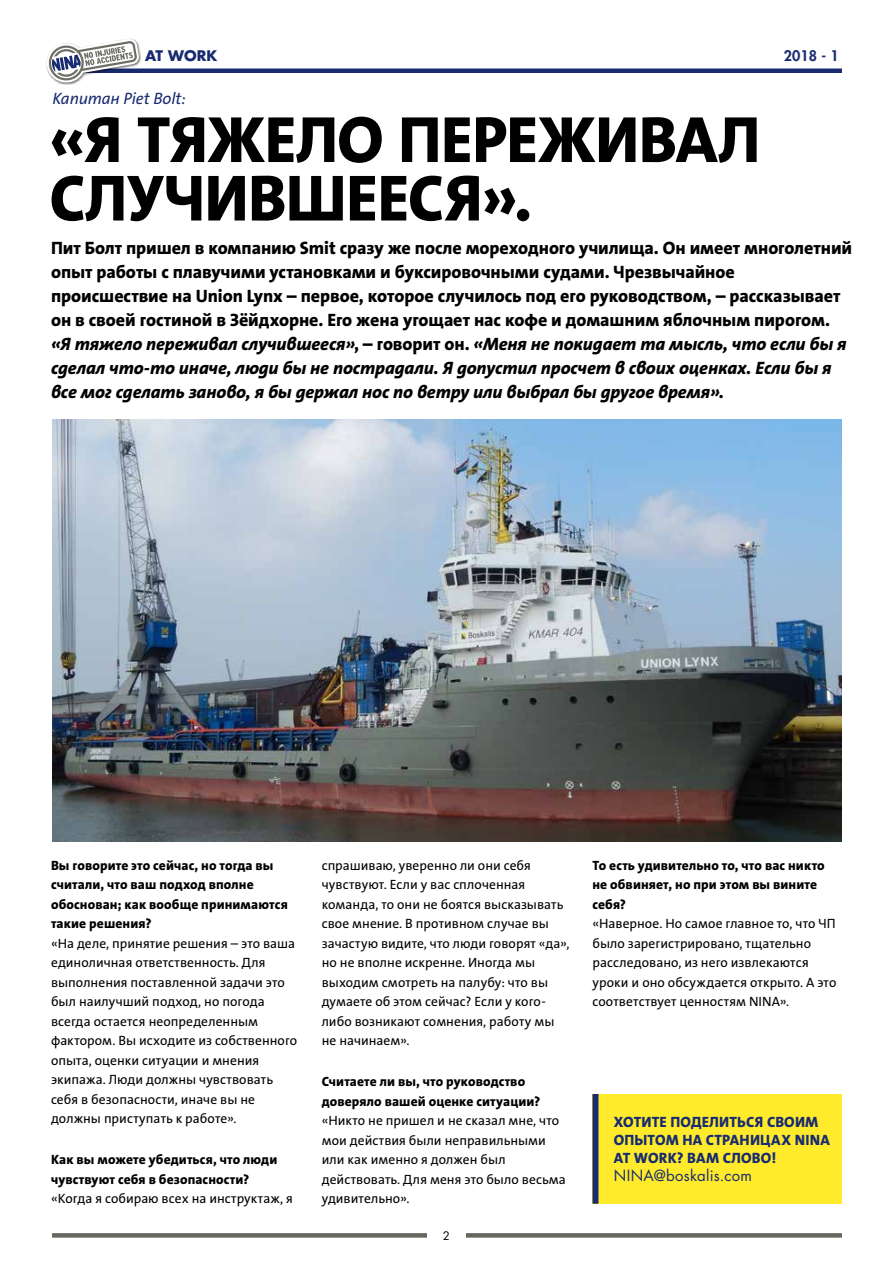
<style>
.page{position:relative;width:893px;height:1263px;background:#fff}
.page>*{position:absolute;margin:0;border:0;box-sizing:border-box;transform-origin:0 0}
.t1{font:66px/58.5px "The Sans LP8 Ex Bld";letter-spacing:-.015em;color:#000}
.t2{font:18px/24px "The Sans LP8 Ex Bld";letter-spacing:-.005em;color:#000}
.t3{font:18px/24px "The Sans LP8 Ex Bld IT";color:#000}
.t4{font:16.5px "The Sans LP5 Plain IT";letter-spacing:-.01em;color:#182b70}
.t5{font:15px/18px "The Sans LP8 Ex Bld";letter-spacing:.01em;color:#182b70}
.t6{font:15px "Futura Std";letter-spacing:.02em;color:#182b70}
.t7{font:700 14.25px "Futura Std";letter-spacing:.005em;color:#182b70}
.t8{font:800 14.25px "Futura Std";color:#182b70}
.t9{font:13.5px/19.5px "The Sans LP5 Plain";letter-spacing:.005em;color:#000}
.t10{font:13.5px/19.5px "The Sans LP8 Ex Bld";letter-spacing:.005em;color:#000}
.t11{font:11.4px "Futura Std";color:#000}
.s1{font-family:"The Sans LP8 Ex Bld"}
</style>
<div class="page">
<div style="left:51px;top:68px;width:791px;height:5px;background:#182b70"></div>
<div style="left:46px;top:38px;width:95px;height:47px;background:#000;opacity:.55"></div>
<svg style="left:47px;top:39px;width:92px;height:44px"></svg>
<svg style="left:52px;top:1233px;width:790px;height:4px;fill:#65665d"></svg>
<div style="left:427px;top:1222px;width:38px;height:26px;background:#fff"></div>
<img style="left:52px;top:419px;width:790px;height:422px">
<div style="left:592px;top:1094px;width:250px;height:110px;background:#ffeb2c"></div>
<div style="left:592px;top:1094px;width:6px;height:110px;background:#182b70"></div>
<p class="t7" style="left:145px;top:46px;width:74px">AT WORK</p>
<p class="t8" style="left:784px;top:46px;width:56px">2018 - 1</p>
<p class="t4" style="left:52px;top:87px;width:135px">Капитан Piet Bolt:</p>
<h1 class="t1" style="left:49px;top:111px;width:713px">«Я ТЯЖЕЛО ПЕРЕЖИВАЛ<br>СЛУЧИВШЕЕСЯ».</h1>
<p class="t2" style="left:51px;top:236px;width:803px">Пит Болт пришел в компанию Smit сразу же после мореходного училища. Он имеет многолетний опыт работы с плавучими установками и буксировочными судами. Чрезвычайное происшествие на Union Lynx – первое, которое случилось под его руководством, – рассказывает он в своей гостиной в Зёйдхорне. Его жена угощает нас кофе и домашним яблочным пирогом.</p>
<p class="t3" style="left:51px;top:332px;width:797px">«Я тяжело переживал случившееся»<span class="s1">, – говорит он.</span> «Меня не покидает та мысль, что если бы я сделал что-то иначе, люди бы не пострадали. Я допустил просчет в своих оценках. Если бы я все мог сделать заново, я бы держал нос по ветру или выбрал бы другое время».</p>
<p class="t10" style="left:51px;top:855px;width:238px">Вы говорите это сейчас, но тогда вы считали, что ваш подход вполне обоснован; как вообще принимаются такие решения?</p>
<p class="t9" style="left:51px;top:933px;width:248px">«На деле, принятие решения – это ваша единоличная ответственность. Для выполнения поставленной задачи это был наилучший подход, но погода всегда остается неопределенным фактором. Вы исходите из собственного опыта, оценки ситуации и мнения экипажа. Люди должны чувствовать себя в безопасности, иначе вы не должны приступать к работе».</p>
<p class="t10" style="left:51px;top:1150px;width:228px">Как вы можете убедиться, что люди чувствуют себя в безопасности?</p>
<p class="t9" style="left:51px;top:1189px;width:243px">«Когда я собираю всех на инструктаж, я</p>
<p class="t9" style="left:322px;top:855px;width:249px">спрашиваю, уверенно ли они себя чувствуют. Если у вас сплоченная команда, то они не боятся высказывать свое мнение. В противном случае вы зачастую видите, что люди говорят «да», но не вполне искренне. Иногда мы выходим смотреть на палубу: что вы думаете об этом сейчас? Если у кого&shy;либо возникают сомнения, работу мы не начинаем».</p>
<p class="t10" style="left:322px;top:1072px;width:220px">Считаете ли вы, что руководство доверяло вашей оценке ситуации?</p>
<p class="t9" style="left:322px;top:1111px;width:246px">«Никто не пришел и не сказал мне, что мои действия были неправильными или как именно я должен был действовать. Для меня это было весьма удивительно».</p>
<p class="t11" style="left:443px;top:1228px;width:9px">2</p>
<p class="t10" style="left:592px;top:855px;width:234px">То есть удивительно то, что вас никто не обвиняет, но при этом вы вините себя?</p>
<p class="t9" style="left:592px;top:914px;width:245px">«Наверное. Но самое главное то, что ЧП было зарегистрировано, тщательно расследовано, из него извлекаются уроки и оно обсуждается открыто. А это соответствует ценностям NINA».</p>
<p class="t5" style="left:614px;top:1113px;width:218px">ХОТИТЕ ПОДЕЛИТЬСЯ СВОИМ<br>ОПЫТОМ НА СТРАНИЦАХ NINA<br>AT WORK? ВАМ СЛОВО!</p>
<p class="t6" style="left:614px;top:1166px;width:140px">NINA@boskalis.com</p>
</div>
